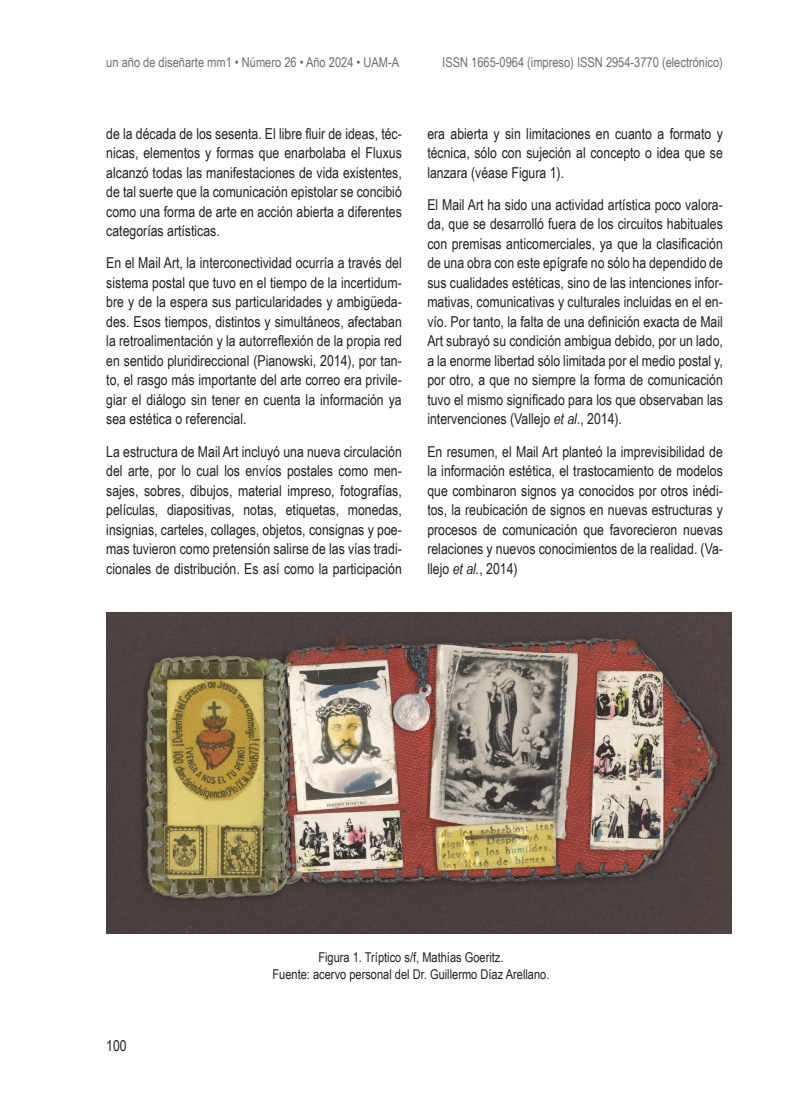
<style>
.page{position:relative;width:808px;height:1106px;background:#fff}
.page>*{position:absolute;margin:0;border:0;box-sizing:border-box;transform-origin:0 0}
.texto_corrido{font:15px/19.5px "Arial Narrow";color:#231f20;text-align:justify}
.t1{font:13.5px "Arial Narrow";color:#6c6d70}
.pie_de_imagen{font:13.5px/16.5px "Arial Narrow";color:#231f20;text-align:center}
.s1{font-style:italic}
</style>
<div class="page">
<img style="left:106px;top:612px;width:625px;height:321px">
<p class="t1" style="left:106px;top:52px;width:294px">un año de diseñarte mm1 • Número 26 • Año 2024 • UAM-A</p>
<p class="t1" style="left:442px;top:52px;width:282px">ISSN 1665-0964 (impreso) ISSN 2954-3770 (electrónico)</p>
<p class="texto_corrido" style="left:106px;top:123px;width:297px">de la década de los sesenta. El libre fluir de ideas, téc&shy;nicas, elementos y formas que enarbolaba el Fluxus alcanzó todas las manifestaciones de vida existentes, de tal suerte que la comunicación epistolar se concibió como una forma de arte en acción abierta a diferentes categorías artísticas.</p>
<p class="texto_corrido" style="left:106px;top:253px;width:297px">En el Mail Art, la interconectividad ocurría a través del sistema postal que tuvo en el tiempo de la incertidum&shy;bre y de la espera sus particularidades y ambigüeda&shy;des. Esos tiempos, distintos y simultáneos, afectaban la retroalimentación y la autorreflexión de la propia red en sentido pluridireccional (Pianowski, 2014), por tan&shy;to, el rasgo más importante del arte correo era privile&shy;giar el diálogo sin tener en cuenta la información ya sea estética o referencial.</p>
<p class="texto_corrido" style="left:106px;top:441px;width:297px">La estructura de Mail Art incluyó una nueva circulación del arte, por lo cual los envíos postales como men&shy;sajes, sobres, dibujos, material impreso, fotografías, películas, diapositivas, notas, etiquetas, monedas, insignias, carteles, collages, objetos, consignas y poe&shy;mas tuvieron como pretensión salirse de las vías tradi&shy;cionales de distribución. Es así como la participación</p>
<p class="texto_corrido" style="left:427px;top:123px;width:297px">era abierta y sin limitaciones en cuanto a formato y técnica, sólo con sujeción al concepto o idea que se lanzara (véase Figura 1).</p>
<p class="texto_corrido" style="left:427px;top:194px;width:297px">El Mail Art ha sido una actividad artística poco valora&shy;da, que se desarrolló fuera de los circuitos habituales con premisas anticomerciales, ya que la clasificación de una obra con este epígrafe no sólo ha dependido de sus cualidades estéticas, sino de las intenciones infor&shy;mativas, comunicativas y culturales incluidas en el en&shy;vío. Por tanto, la falta de una definición exacta de Mail Art subrayó su condición ambigua debido, por un lado, a la enorme libertad sólo limitada por el medio postal y, por otro, a que no siempre la forma de comunicación tuvo el mismo significado para los que observaban las intervenciones (Vallejo <span class="s1">et al</span>., 2014).</p>
<p class="texto_corrido" style="left:427px;top:441px;width:297px">En resumen, el Mail Art planteó la imprevisibilidad de la información estética, el trastocamiento de modelos que combinaron signos ya conocidos por otros inédi&shy;tos, la reubicación de signos en nuevas estructuras y procesos de comunicación que favorecieron nuevas relaciones y nuevos conocimientos de la realidad. (Va&shy;llejo <span class="s1">et al.</span>, 2014)</p>
<p class="texto_corrido" style="left:106px;top:1035px;width:22px">100</p>
<p class="pie_de_imagen" style="left:272px;top:948px;width:278px">Figura 1. Tríptico s/f, Mathías Goeritz.<br>Fuente: acervo personal del Dr. Guillermo Díaz Arellano.</p>
</div>
